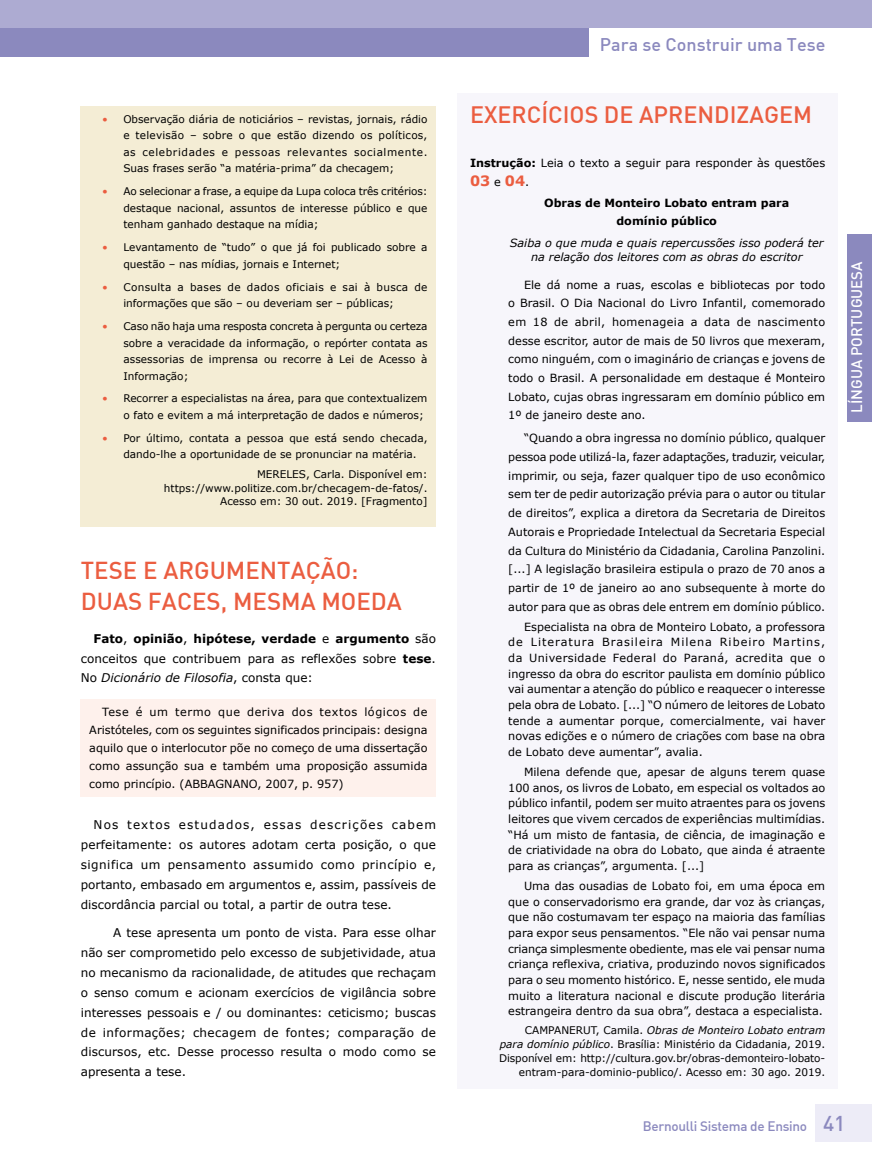
<style>
.page{position:relative;width:872px;height:1170px;background:#fff}
.page>*{position:absolute;margin:0;border:0;box-sizing:border-box;transform-origin:0 0}
.t1{font:500 24px/31.2px "DIN";color:#eb5d40}
.t2{font:500 23.25px "DIN";color:#eb5d40}
.t3{font:500 18px "DIN";color:#8b89be}
.t4{font:500 15px "DIN";color:#fff}
.t5{font:700 14.25px "Verdana";color:#eb5d40}
.t6{font:500 13.5px "DIN Alternate";letter-spacing:-.02em;color:#8b89be}
.t7{font:12px/20px "Verdana";letter-spacing:.005em;color:#000;text-align:justify}
.t8{font:11.25px/15.6px "Verdana";color:#000;text-align:justify}
.t9{font:italic 11.25px/14.2px "Verdana";color:#000;text-align:center}
.t10{font:700 11.25px/17.2px "Verdana";color:#000;text-align:center}
.t11{font:10.5px/16.5px "Verdana";color:#000}
.s1{color:#eb5d40}
.s2{font-weight:700}
.s3{font-style:italic}
.s4{font-weight:400;font-size:11.25px;color:#000}
.s5{font-family:"DIN";font-size:21px}
</style>
<div class="page">
<div style="left:0;top:28px;width:673px;height:28px;background:#8b89be"></div>
<div style="left:0;top:0;width:872px;height:28px;background:#adabd2"></div>
<div style="left:847px;top:234px;width:25px;height:187px;background:#8b89be"></div>
<div style="left:815px;top:1104px;width:57px;height:37px;background:#edecf7"></div>
<div style="left:457px;top:94px;width:381px;height:995px;background:#f7f6fb"></div>
<div style="left:81px;top:106px;width:355px;height:421px;background:#f4edd5"></div>
<div style="left:81px;top:698px;width:355px;height:98px;background:#fef1ec"></div>
<div style="left:589px;top:28px;width:283px;height:29px;background:#fff"></div>
<p class="t11" style="left:123px;top:111px;width:306px;text-align:justify;text-indent:-21px"><span class="s1">•</span> Observação diária de noticiários – revistas, jornais, rádio e televisão – sobre o que estão dizendo os políticos, as celebridades e pessoas relevantes socialmente.<br>Suas frases serão “a matéria-prima” da checagem;</p>
<p class="t11" style="left:123px;top:183px;width:306px;text-align:justify;text-indent:-21px"><span class="s1">•</span> Ao selecionar a frase, a equipe da Lupa coloca três critérios: destaque nacional, assuntos de interesse público e que tenham ganhado destaque na mídia;</p>
<p class="t11" style="left:123px;top:239px;width:306px;text-indent:-21px"><span class="s1">•</span> Levantamento de “tudo” o que já foi publicado sobre a questão – nas mídias, jornais e Internet;</p>
<p class="t11" style="left:123px;top:278px;width:306px;text-indent:-21px"><span class="s1">•</span> Consulta a bases de dados oficiais e sai à busca de informações que são – ou deveriam ser – públicas;</p>
<p class="t11" style="left:123px;top:318px;width:306px;text-align:justify;text-indent:-21px"><span class="s1">•</span> Caso não haja uma resposta concreta à pergunta ou certeza sobre a veracidade da informação, o repórter contata as assessorias de imprensa ou recorre à Lei de Acesso à Informação;</p>
<p class="t11" style="left:123px;top:390px;width:306px;text-indent:-21px"><span class="s1">•</span> Recorrer a especialistas na área, para que contextualizem o fato e evitem a má interpretação de dados e números;</p>
<p class="t11" style="left:123px;top:429px;width:306px;text-indent:-21px"><span class="s1">•</span> Por último, contata a pessoa que está sendo checada, dando-lhe a oportunidade de se pronunciar na matéria.</p>
<p class="t11" style="left:164px;top:467px;width:265px;line-height:13.5px;text-align:right">MERELES, Carla. Disponível em: https://www.politize.com.br/checagem-de-fatos/.<br>Acesso em: 30 out. 2019. [Fragmento]</p>
<h1 class="t1" style="left:81px;top:553px;width:323px">TESE E ARGUMENTAÇÃO:<br>DUAS FACES, MESMA MOEDA</h1>
<p class="t7" style="left:81px;top:628px;width:357px;text-indent:13px"><span class="s2">Fato</span>, <span class="s2">opinião</span>, <span class="s2">hipótese, verdade</span> e <span class="s2">argumento</span> são conceitos que contribuem para as reflexões sobre <span class="s2">tese</span>.<br>No <span class="s3">Dicionário de Filosofia</span>, consta que:</p>
<p class="t8" style="left:89px;top:702px;width:340px;line-height:18px;text-indent:13px">Tese é um termo que deriva dos textos lógicos de Aristóteles, com os seguintes significados principais: designa aquilo que o interlocutor põe no começo de uma dissertação como assunção sua e também uma proposição assumida como princípio. (ABBAGNANO, 2007, p. 957)</p>
<p class="t7" style="left:81px;top:814px;width:357px;text-indent:13px">Nos textos estudados, essas descrições cabem perfeitamente: os autores adotam certa posição, o que significa um pensamento assumido como princípio e, portanto, embasado em argumentos e, assim, passíveis de discordância parcial ou total, a partir de outra tese.</p>
<p class="t7" style="left:81px;top:922px;width:357px;text-indent:32px">A tese apresenta um ponto de vista. Para esse olhar não ser comprometido pelo excesso de subjetividade, atua no mecanismo da racionalidade, de atitudes que rechaçam o senso comum e acionam exercícios de vigilância sobre interesses pessoais e / ou dominantes: ceticismo; buscas de informações; checagem de fontes; comparação de discursos, etc. Desse processo resulta o modo como se apresenta a tese.</p>
<h3 class="t3" style="left:600px;top:33px;width:227px">Para se Construir uma Tese</h3>
<h2 class="t2" style="left:470px;top:100px;width:343px">EXERCÍCIOS DE APRENDIZAGEM</h2>
<p class="t8" style="left:470px;top:154px;width:357px"><span class="s2">Instrução:</span> Leia o texto a seguir para responder às questões</p>
<p class="t5" style="left:470px;top:171px;width:61px">03 <span class="s4">e</span> 04<span class="s4">.</span></p>
<p class="t10" style="left:544px;top:194px;width:247px">Obras de Monteiro Lobato entram para domínio público</p>
<p class="t9" style="left:510px;top:236px;width:315px">Saiba o que muda e quais repercussões isso poderá ter na relação dos leitores com as obras do escritor</p>
<p class="t8" style="left:508px;top:275px;width:318px;line-height:18.8px;text-indent:16px">Ele dá nome a ruas, escolas e bibliotecas por todo o Brasil. O Dia Nacional do Livro Infantil, comemorado em 18 de abril, homenageia a data de nascimento desse escritor, autor de mais de 50 livros que mexeram, como ninguém, com o imaginário de crianças e jovens de todo o Brasil. A personalidade em destaque é Monteiro Lobato, cujas obras ingressaram em domínio público em 1º de janeiro deste ano.</p>
<p class="t8" style="left:508px;top:429px;width:318px;line-height:18.8px;text-indent:16px">“Quando a obra ingressa no domínio público, qualquer pessoa pode utilizá-la, fazer adaptações, traduzir, veicular, imprimir, ou seja, fazer qualquer tipo de uso econômico sem ter de pedir autorização prévia para o autor ou titular de direitos”, explica a diretora da Secretaria de Direitos Autorais e Propriedade Intelectual da Secretaria Especial da Cultura do Ministério da Cidadania, Carolina Panzolini. [...] A legislação brasileira estipula o prazo de 70 anos a partir de 1º de janeiro ao ano subsequente à morte do autor para que as obras dele entrem em domínio público.</p>
<p class="t8" style="left:508px;top:618px;width:318px;text-indent:16px">Especialista na obra de Monteiro Lobato, a professora de Literatura Brasileira Milena Ribeiro Martins, da Universidade Federal do Paraná, acredita que o ingresso da obra do escritor paulista em domínio público vai aumentar a atenção do público e reaquecer o interesse pela obra de Lobato. [...] “O número de leitores de Lobato tende a aumentar porque, comercialmente, vai haver novas edições e o número de criações com base na obra de Lobato deve aumentar”, avalia.</p>
<p class="t8" style="left:508px;top:763px;width:318px;text-indent:16px">Milena defende que, apesar de alguns terem quase 100 anos, os livros de Lobato, em especial os voltados ao público infantil, podem ser muito atraentes para os jovens leitores que vivem cercados de experiências multimídias. “Há um misto de fantasia, de ciência, de imaginação e de criatividade na obra do Lobato, que ainda é atraente para as crianças”, argumenta. [...]</p>
<p class="t8" style="left:508px;top:877px;width:318px;text-indent:16px">Uma das ousadias de Lobato foi, em uma época em que o conservadorismo era grande, dar voz às crianças, que não costumavam ter espaço na maioria das famílias para expor seus pensamentos. “Ele não vai pensar numa criança simplesmente obediente, mas ele vai pensar numa criança reflexiva, criativa, produzindo novos significados para o seu momento histórico. E, nesse sentido, ele muda muito a literatura nacional e discute produção literária estrangeira dentro da sua obra”, destaca a especialista.</p>
<p class="t11" style="left:499px;top:1022px;width:327px;line-height:14.2px;text-align:right">CAMPANERUT, Camila. <span class="s3">Obras de Monteiro Lobato entram para domínio público</span>. Brasília: Ministério da Cidadania, 2019.<br>Disponível em: http://cultura.gov.br/obras-demonteiro-lobato&shy;entram-para-dominio-publico/. Acesso em: 30 ago. 2019.</p>
<h3 class="t4" style="left:847px;top:412px;width:153px;rotate:-90deg">LÍNGUA PORTUGUESA</h3>
<p class="t6" style="left:643px;top:1117px;width:204px">Bernoulli Sistema de Ensino <span class="s5">41</span></p>
</div>
